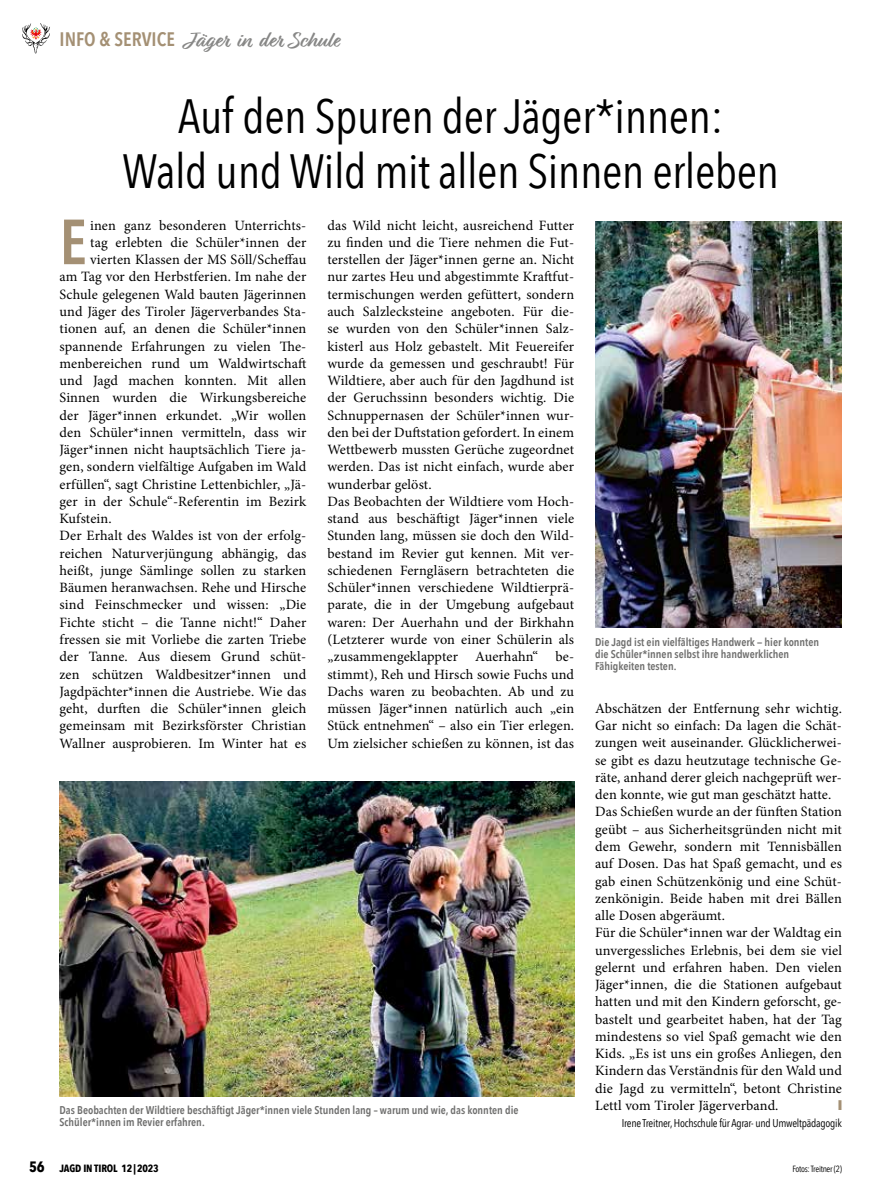
<style>
.page{position:relative;width:893px;height:1191px;background:#fff}
.page>*{position:absolute;margin:0;border:0;box-sizing:border-box;transform-origin:0 0}
.t1{font:600 63px "Avenir Next Condensed";color:#a49074}
.t2{font:48px/54.6px "Avenir Next Condensed";letter-spacing:-.01em;color:#000;text-align:center}
.t3{font:700 22.5px "Relation";color:#878786}
.t4{font:14.25px/17.2px "Minion Pro";letter-spacing:.01em;color:#000}
.t5{font:600 11.25px/12px "Avenir Next Condensed";color:#6f6f6e}
.t6{font:11.25px "Avenir Next Condensed";letter-spacing:-.02em;color:#000}
.t7{font:700 10.5px "Avenir Next Condensed";letter-spacing:-.01em;color:#000}
.t8{font:9px "Avenir Next Condensed";letter-spacing:-.03em;color:#000}
.s1{font-family:"Avenir Next Condensed";font-weight:600;font-size:19.5px;color:#a49074}
.s2{font-size:15px}
</style>
<div class="page">
<svg style="left:22px;top:23px;width:28px;height:30px"></svg>
<img style="left:595px;top:221px;width:247px;height:406px">
<img style="left:60px;top:782px;width:514px;height:314px">
<h3 class="t3" style="left:60px;top:27px;width:281px"><span class="s1">INFO &amp; SERVICE</span> Jäger in der Schule</h3>
<h2 class="t2" style="left:122px;top:87px;width:658px">Auf den Spuren der Jäger*innen:<br>Wald und Wild mit allen Sinnen erleben</h2>
<h1 class="t1" style="left:60px;top:188px;width:29px">E</h1>
<p class="t4" style="left:90px;top:216px;width:218px">inen ganz besonderen Unterrichts-</p>
<p class="t4" style="left:327px;top:216px;width:248px">das Wild nicht leicht, ausreichend Futter zu finden und die Tiere nehmen die Fut&shy;terstellen der Jäger*innen gerne an. Nicht nur zartes Heu und abgestimmte Kraftfut&shy;termischungen werden gefüttert, sondern auch Salzlecksteine angeboten. Für die&shy;se wurden von den Schüler*innen Salz&shy;kisterl aus Holz gebastelt. Mit Feuereifer wurde da gemessen und geschraubt! Für Wildtiere, aber auch für den Jagdhund ist der Geruchssinn besonders wichtig. Die Schnuppernasen der Schüler*innen wur&shy;den bei der Duftstation gefordert. In einem Wettbewerb mussten Gerüche zugeordnet werden. Das ist nicht einfach, wurde aber wunderbar gelöst.<br>Das Beobachten der Wildtiere vom Hoch&shy;stand aus beschäftigt Jäger*innen viele Stunden lang, müssen sie doch den Wild&shy;bestand im Revier gut kennen. Mit ver&shy;schiedenen Ferngläsern betrachteten die Schüler*innen verschiedene Wildtierprä&shy;parate, die in der Umgebung aufgebaut waren: Der Auerhahn und der Birkhahn (Letzterer wurde von einer Schülerin als „zusammengeklappter Auerhahn“ be&shy;stimmt), Reh und Hirsch sowie Fuchs und Dachs waren zu beobachten. Ab und zu müssen Jäger*innen natürlich auch „ein Stück entnehmen“ – also ein Tier erlegen.<br>Um zielsicher schießen zu können, ist das</p>
<p class="t4" style="left:90px;top:234px;width:218px">tag erlebten die Schüler*innen der</p>
<p class="t4" style="left:90px;top:251px;width:218px">vierten Klassen der MS Söll/Scheffau</p>
<p class="t4" style="left:60px;top:268px;width:248px">am Tag vor den Herbstferien. Im nahe der</p>
<p class="t4" style="left:60px;top:286px;width:248px">Schule gelegenen Wald bauten Jägerinnen</p>
<p class="t4" style="left:60px;top:303px;width:248px">und Jäger des Tiroler Jägerverbandes Sta-</p>
<p class="t4" style="left:60px;top:320px;width:248px">tionen auf, an denen die Schüler*innen</p>
<p class="t4" style="left:60px;top:337px;width:248px">spannende Erfahrungen zu vielen The-</p>
<p class="t4" style="left:60px;top:355px;width:248px">menbereichen rund um Waldwirtschaft</p>
<p class="t4" style="left:60px;top:372px;width:248px">und Jagd machen konnten. Mit allen</p>
<p class="t4" style="left:60px;top:389px;width:248px">Sinnen wurden die Wirkungsbereiche</p>
<p class="t4" style="left:60px;top:406px;width:248px">der Jäger*innen erkundet. „Wir wollen</p>
<p class="t4" style="left:60px;top:424px;width:248px">den Schüler*innen vermitteln, dass wir</p>
<p class="t4" style="left:60px;top:441px;width:248px">Jäger*innen nicht hauptsächlich Tiere ja-</p>
<p class="t4" style="left:60px;top:458px;width:248px">gen, sondern vielfältige Aufgaben im Wald</p>
<p class="t4" style="left:60px;top:475px;width:248px">erfüllen“, sagt Christine Lettenbichler, „Jä-</p>
<p class="t4" style="left:60px;top:493px;width:248px">ger in der Schule“-Referentin im Bezirk</p>
<p class="t4" style="left:60px;top:510px;width:54px">Kufstein.</p>
<p class="t4" style="left:60px;top:527px;width:248px">Der Erhalt des Waldes ist von der erfolg-</p>
<p class="t4" style="left:60px;top:544px;width:248px">reichen Naturverjüngung abhängig, das</p>
<p class="t4" style="left:60px;top:562px;width:248px">heißt, junge Sämlinge sollen zu starken</p>
<p class="t4" style="left:60px;top:579px;width:248px">Bäumen heranwachsen. Rehe und Hirsche</p>
<p class="t4" style="left:60px;top:596px;width:248px">sind Feinschmecker und wissen: „Die</p>
<p class="t4" style="left:60px;top:613px;width:248px">Fichte sticht – die Tanne nicht!“ Daher</p>
<p class="t4" style="left:60px;top:631px;width:248px">fressen sie mit Vorliebe die zarten Triebe</p>
<p class="t4" style="left:60px;top:648px;width:248px">der Tanne. Aus diesem Grund schüt-</p>
<p class="t4" style="left:60px;top:665px;width:248px">zen schützen Waldbesitzer*innen und</p>
<p class="t4" style="left:60px;top:682px;width:248px">Jagdpächter*innen die Austriebe. Wie das</p>
<p class="t4" style="left:60px;top:700px;width:248px">geht, durften die Schüler*innen gleich</p>
<p class="t4" style="left:60px;top:717px;width:248px">gemeinsam mit Bezirksförster Christian</p>
<p class="t4" style="left:60px;top:734px;width:248px">Wallner ausprobieren. Im Winter hat es</p>
<p class="t5" style="left:595px;top:636px;width:226px">Die Jagd ist ein vielfältiges Handwerk — hier konnten die Schüler*innen selbst ihre handwerklichen<br>Fähigkeiten testen.</p>
<p class="t4" style="left:595px;top:699px;width:248px">Abschätzen der Entfernung sehr wichtig.<br>Gar nicht so einfach: Da lagen die Schät&shy;zungen weit auseinander. Glücklicherwei&shy;se gibt es dazu heutzutage technische Ge&shy;räte, anhand derer gleich nachgeprüft wer&shy;den konnte, wie gut man geschätzt hatte.<br>Das Schießen wurde an der fünften Station geübt – aus Sicherheitsgründen nicht mit dem Gewehr, sondern mit Tennisbällen auf Dosen. Das hat Spaß gemacht, und es gab einen Schützenkönig und eine Schüt&shy;zenkönigin. Beide haben mit drei Bällen alle Dosen abgeräumt.<br>Für die Schüler*innen war der Waldtag ein unvergessliches Erlebnis, bei dem sie viel gelernt und erfahren haben. Den vielen Jäger*innen, die die Stationen aufgebaut hatten und mit den Kindern geforscht, ge&shy;bastelt und gearbeitet haben, hat der Tag mindestens so viel Spaß gemacht wie den Kids. „Es ist uns ein großes Anliegen, den Kindern das Verständnis für den Wald und die Jagd zu vermitteln“, betont Christine Lettl vom Tiroler Jägerverband.</p>
<p class="t6" style="left:622px;top:1113px;width:222px">Irene Treitner, Hochschule für Agrar- und Umweltpädagogik</p>
<p class="t5" style="left:60px;top:1104px;width:460px">Das Beobachten der Wildtiere beschäftigt Jäger*innen viele Stunden lang – warum und wie, das konnten die<br>Schüler*innen im Revier erfahren.</p>
<p class="t7" style="left:29px;top:1161px;width:131px"><span class="s2">56</span> JAGD IN TIROL 12|2023</p>
<p class="t8" style="left:792px;top:1161px;width:51px">Fotos: Treitner (2)</p>
</div>
